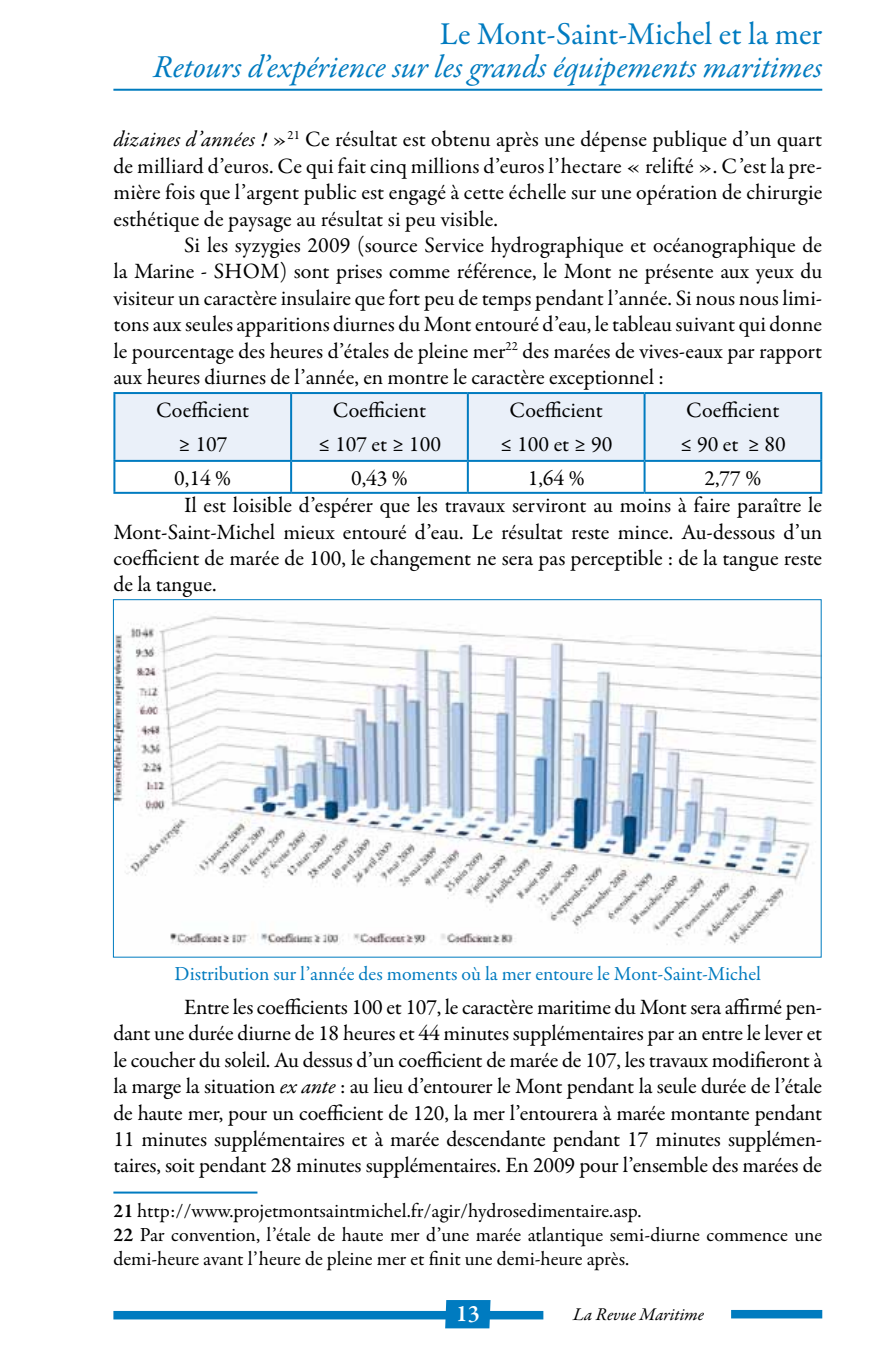
<style>
.page{position:relative;width:879px;height:1361px;background:#fff}
.page>*{position:absolute;margin:0;border:0;box-sizing:border-box;transform-origin:0 0}
.t1{font:italic 32px "Garamond Premr Pro";color:#007bc0}
.t2{font:32px "Garamond Premr Pro";letter-spacing:-.005em;color:#007bc0}
.t3{font:600 24px "Garamond Premr Pro";color:#fff}
.t4{font:22px/26.4px "Garamond Premr Pro";color:#000;text-align:justify}
.t5{font:20px/24px "Garamond Premr Pro";color:#000}
.t6{font:20px "Garamond Premr Pro";letter-spacing:-.005em;color:#007bc0}
.t7{font:italic 18px "Garamond Premr Pro";color:#000}
.s1{font-style:italic}
.s2{font-weight:600}
</style>
<div class="page">
<div style="left:113px;top:1311px;width:430px;height:8px;background:#007bc0"></div>
<div style="left:731px;top:1310px;width:91px;height:8px;background:#007bc0"></div>
<svg style="left:445px;top:1300px;width:45px;height:28px"></svg>
<hr style="left:113px;top:89px;width:709px;height:2px;background:#007bbe">
<div style="left:115px;top:394px;width:705px;height:66px;background:#eaf0f9"></div>
<hr style="left:113px;top:392px;width:178px;height:2px;background:#007bc0">
<hr style="left:113px;top:394px;width:2px;height:31px;background:#007bc0">
<hr style="left:291px;top:392px;width:177px;height:2px;background:#007bc0">
<hr style="left:290px;top:394px;width:2px;height:31px;background:#007bc0">
<hr style="left:468px;top:392px;width:176px;height:2px;background:#007bc0">
<hr style="left:467px;top:394px;width:2px;height:31px;background:#007bc0">
<hr style="left:644px;top:392px;width:178px;height:2px;background:#007bc0">
<hr style="left:643px;top:394px;width:2px;height:31px;background:#007bc0">
<hr style="left:820px;top:394px;width:2px;height:31px;background:#007bc0">
<hr style="left:113px;top:425px;width:2px;height:35px;background:#007bc0">
<hr style="left:290px;top:425px;width:2px;height:35px;background:#007bc0">
<hr style="left:467px;top:425px;width:2px;height:35px;background:#007bc0">
<hr style="left:643px;top:425px;width:2px;height:35px;background:#007bc0">
<hr style="left:820px;top:425px;width:2px;height:35px;background:#007bc0">
<hr style="left:113px;top:460px;width:178px;height:2px;background:#007bc0">
<hr style="left:113px;top:462px;width:2px;height:30px;background:#007bc0">
<hr style="left:291px;top:460px;width:177px;height:2px;background:#007bc0">
<hr style="left:290px;top:462px;width:2px;height:30px;background:#007bc0">
<hr style="left:468px;top:460px;width:176px;height:2px;background:#007bc0">
<hr style="left:467px;top:462px;width:2px;height:30px;background:#007bc0">
<hr style="left:644px;top:460px;width:178px;height:2px;background:#007bc0">
<hr style="left:643px;top:462px;width:2px;height:30px;background:#007bc0">
<hr style="left:820px;top:462px;width:2px;height:30px;background:#007bc0">
<hr style="left:113px;top:492px;width:178px;height:2px;background:#007bc0">
<hr style="left:291px;top:492px;width:177px;height:2px;background:#007bc0">
<hr style="left:468px;top:492px;width:176px;height:2px;background:#007bc0">
<hr style="left:644px;top:492px;width:178px;height:2px;background:#007bc0">
<hr style="left:113px;top:1191px;width:144px;height:2px;background:#007bc0">
<img style="left:115px;top:616px;width:704px;height:329px">
<h1 class="t2" style="left:440px;top:15px;width:384px">Le Mont-Saint-Michel et la mer</h1>
<h1 class="t1" style="left:153px;top:47px;width:670px">Retours d’expérience sur les grands équipements maritimes</h1>
<p class="t4" style="left:113px;top:127px;width:710px"><span class="s1">dizaines d’années !</span> »<sup>21</sup> Ce résultat est obtenu après une dépense publique d’un quart de milliard d’euros. Ce qui fait cinq millions d’euros l’hectare « relifté ». C’est la pre&shy;mière fois que l’argent public est engagé à cette échelle sur une opération de chirurgie esthétique de paysage au résultat si peu visible.</p>
<p class="t4" style="left:113px;top:232px;width:710px;text-indent:71px">Si les syzygies 2009 (source Service hydrographique et océanographique de la Marine - SHOM) sont prises comme référence, le Mont ne présente aux yeux du visiteur un caractère insulaire que fort peu de temps pendant l’année. Si nous nous limi&shy;tons aux seules apparitions diurnes du Mont entouré d’eau, le tableau suivant qui donne le pourcentage des heures d’étales de pleine mer<sup>22</sup> des marées de vives-eaux par rapport aux heures diurnes de l’année, en montre le caractère exceptionnel :</p>
<p class="t4" style="left:156px;top:397px;width:95px">Coefficient</p>
<p class="t4" style="left:333px;top:397px;width:95px">Coefficient</p>
<p class="t4" style="left:509px;top:397px;width:95px">Coefficient</p>
<p class="t4" style="left:686px;top:397px;width:95px">Coefficient</p>
<p class="t4" style="left:178px;top:431px;width:51px">≥ 107</p>
<p class="t4" style="left:318px;top:431px;width:125px">≤ 107 et ≥ 100</p>
<p class="t4" style="left:500px;top:431px;width:114px">≤ 100 et ≥ 90</p>
<p class="t4" style="left:680px;top:431px;width:108px">≤ 90 et ≥ 80</p>
<p class="t4" style="left:174px;top:465px;width:58px">0,14 %</p>
<p class="t4" style="left:351px;top:465px;width:58px">0,43 %</p>
<p class="t4" style="left:528px;top:465px;width:58px">1,64 %</p>
<p class="t4" style="left:704px;top:465px;width:58px">2,77 %</p>
<p class="t4" style="left:184px;top:492px;width:639px">Il est loisible d’espérer que les travaux serviront au moins à faire paraître le</p>
<p class="t4" style="left:113px;top:519px;width:710px">Mont-Saint-Michel mieux entouré d’eau. Le résultat reste mince. Au-dessous d’un</p>
<p class="t4" style="left:113px;top:545px;width:710px">coefficient de marée de 100, le changement ne sera pas perceptible : de la tangue reste</p>
<p class="t4" style="left:113px;top:572px;width:105px">de la tangue.</p>
<p class="t6" style="left:175px;top:962px;width:588px">Distribution sur l’année des moments où la mer entoure le Mont-Saint-Michel</p>
<p class="t4" style="left:113px;top:994px;width:710px;text-indent:71px">Entre les coefficients 100 et 107, le caractère maritime du Mont sera affirmé pen&shy;dant une durée diurne de 18 heures et 44 minutes supplémentaires par an entre le lever et le coucher du soleil. Au dessus d’un coefficient de marée de 107, les travaux modifieront à la marge la situation <span class="s1">ex ante</span> : au lieu d’entourer le Mont pendant la seule durée de l’étale de haute mer, pour un coefficient de 120, la mer l’entourera à marée montante pendant 11 minutes supplémentaires et à marée descendante pendant 17 minutes supplémen&shy;taires, soit pendant 28 minutes supplémentaires. En 2009 pour l’ensemble des marées de</p>
<p class="t5" style="left:113px;top:1198px;width:710px"><span class="s2">21</span> http://www.projetmontsaintmichel.fr/agir/hydrosedimentaire.asp.<br><span class="s2">22</span> Par convention, l’étale de haute mer d’une marée atlantique semi-diurne commence une demi-heure avant l’heure de pleine mer et finit une demi-heure après.</p>
<p class="t3" style="left:456px;top:1299px;width:25px">13</p>
<p class="t7" style="left:573px;top:1303px;width:132px">La Revue Maritime</p>
</div>
